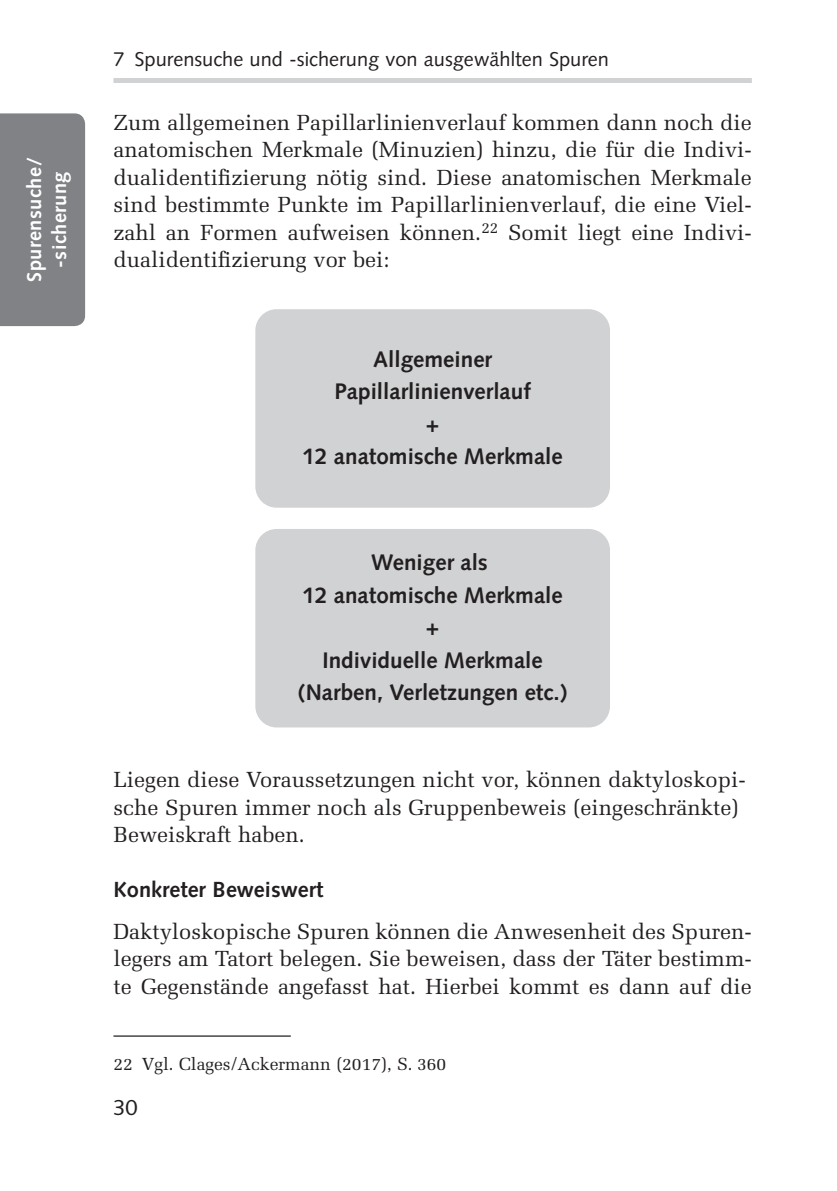
<style>
.page{position:relative;width:837px;height:1191px;background:#fff}
.page>*{position:absolute;margin:0;border:0;box-sizing:border-box;transform-origin:0 0}
.t1{font:700 22.5px/32.5px "Syntax LT Pro";color:#231f20;text-align:center}
.t2{font:22px/27.5px "Melior LT Pro";color:#231f20;text-align:justify}
.t3{font:700 22px "Syntax LT Pro";color:#231f20}
.t4{font:22px "Syntax LT Pro";color:#231f20}
.t5{font:20px "Syntax LT Pro";color:#231f20}
.t6{font:700 20px/25px "Syntax LT Pro";letter-spacing:.025em;color:#fff;text-align:center}
.t7{font:17.5px "Melior LT Pro";color:#231f20}
</style>
<div class="page">
<div style="left:113px;top:78px;width:638px;height:5px;background:#d1d2d4"></div>
<div style="left:0;top:113px;width:85px;height:213px;background:#808285"></div>
<div style="left:255px;top:309px;width:354px;height:199px;background:#d1d2d4;border-radius:21px"></div>
<div style="left:255px;top:529px;width:354px;height:198px;background:#d1d2d4;border-radius:21px"></div>
<hr style="left:113px;top:1035px;width:178px;height:1px;background:#231f20">
<p class="t6" style="left:22px;top:282px;width:126px;rotate:-90deg">Spurensuche/ -sicherung</p>
<p class="t5" style="left:113px;top:47px;width:497px">7 Spurensuche und -sicherung von ausgewählten Spuren</p>
<p class="t2" style="left:113px;top:108px;width:639px">Zum allgemeinen Papillarlinienverlauf kommen dann noch die anatomischen Merkmale (Minuzien) hinzu, die für die Indivi&shy;dualidentifizierung nötig sind. Diese anatomischen Merkmale sind bestimmte Punkte im Papillarlinienverlauf, die eine Viel&shy;zahl an Formen aufweisen können.<sup>22</sup> Somit liegt eine Indivi&shy;dualidentifizierung vor bei:</p>
<p class="t1" style="left:302px;top:342px;width:261px">Allgemeiner<br>Papillarlinienverlauf<br>+<br>12 anatomische Merkmale</p>
<p class="t1" style="left:298px;top:546px;width:270px">Weniger als<br>12 anatomische Merkmale +<br>Individuelle Merkmale (Narben, Verletzungen etc.)</p>
<p class="t2" style="left:113px;top:766px;width:633px;text-align:left">Liegen diese Voraussetzungen nicht vor, können daktyloskopi&shy;sche Spuren immer noch als Gruppenbeweis (eingeschränkte)<br>Beweiskraft haben.</p>
<p class="t3" style="left:113px;top:876px;width:211px">Konkreter Beweiswert</p>
<p class="t2" style="left:113px;top:917px;width:639px">Daktyloskopische Spuren können die Anwesenheit des Spuren&shy;legers am Tatort belegen. Sie beweisen, dass der Täter bestimm&shy;te Gegenstände angefasst hat. Hierbei kommt es dann auf die</p>
<p class="t7" style="left:113px;top:1053px;width:334px">22 Vgl. Clages/Ackermann (2017), S. 360</p>
<p class="t4" style="left:113px;top:1094px;width:26px">30</p>
</div>
